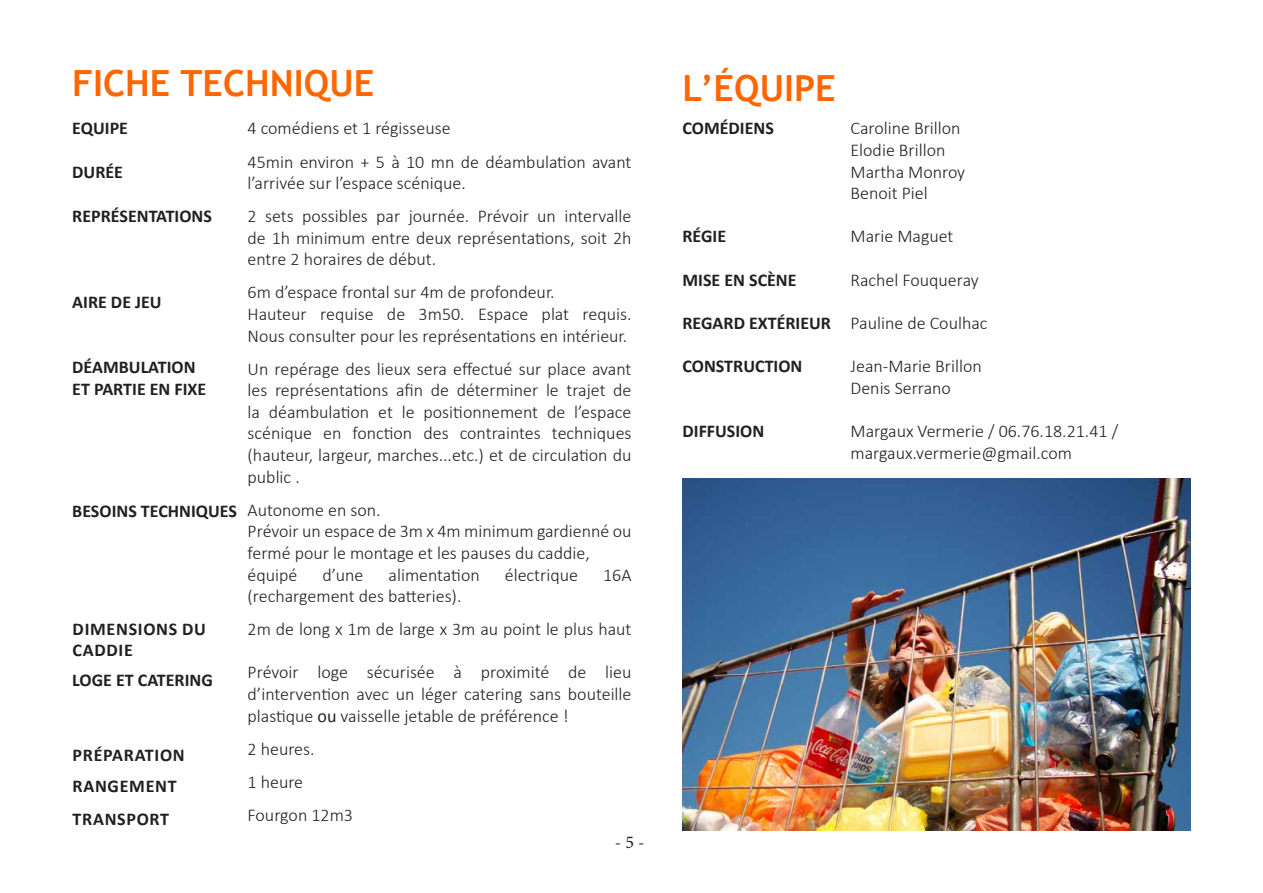
<style>
.page{position:relative;width:1263px;height:893px;background:#fff}
.page>*{position:absolute;margin:0;border:0;box-sizing:border-box;transform-origin:0 0}
.t1{font:700 36px "Trebuchet MS";color:#f60}
.t2{font:300 18px/21.6px "Calibri";color:#231f20}
.t3{font:700 18px "Calibri";color:#231f20}
.t4{font:700 18px "Calibri";letter-spacing:.04em;color:#231f20}
.t5{font:18px "Minion Pro";color:#231f20}
.s1{font-weight:400}
</style>
<div class="page">
<img style="left:682px;top:479px;width:509px;height:352px">
<p class="t1" style="left:72px;top:61px;width:303px">FICHE TECHNIQUE</p>
<p class="t3" style="left:72px;top:117px;width:57px">EQUIPE</p>
<p class="t3" style="left:72px;top:160px;width:52px">DURÉE</p>
<p class="t3" style="left:72px;top:204px;width:141px">REPRÉSENTATIONS</p>
<p class="t3" style="left:72px;top:291px;width:91px">AIRE DE JEU</p>
<p class="t3" style="left:72px;top:355px;width:125px">DÉAMBULATION</p>
<p class="t3" style="left:72px;top:377px;width:136px">ET PARTIE EN FIXE</p>
<p class="t3" style="left:72px;top:500px;width:166px">BESOINS TECHNIQUES</p>
<p class="t4" style="left:73px;top:617px;width:135px">DIMENSIONS DU</p>
<p class="t3" style="left:73px;top:639px;width:62px">CADDIE</p>
<p class="t3" style="left:72px;top:669px;width:142px">LOGE ET CATERING</p>
<p class="t4" style="left:73px;top:743px;width:114px">PRÉPARATION</p>
<p class="t4" style="left:73px;top:775px;width:106px">RANGEMENT</p>
<p class="t4" style="left:73px;top:808px;width:98px">TRANSPORT</p>
<p class="t2" style="left:248px;top:117px;width:205px">4 comédiens et 1 régisseuse</p>
<p class="t2" style="left:248px;top:150px;width:385px">45min environ + 5 à 10 mn de déambulation avant l’arrivée sur l’espace scénique.</p>
<p class="t2" style="left:248px;top:204px;width:385px;text-align:justify">2 sets possibles par journée. Prévoir un intervalle de 1h minimum entre deux représentations, soit 2h entre 2 horaires de début.</p>
<p class="t2" style="left:248px;top:281px;width:309px">6m d’espace frontal sur 4m de profondeur.</p>
<p class="t2" style="left:248px;top:302px;width:385px">Hauteur requise de 3m50. Espace plat requis.</p>
<p class="t2" style="left:248px;top:324px;width:381px">Nous consulter pour les représentations en intérieur.</p>
<p class="t2" style="left:248px;top:357px;width:385px;text-align:justify">Un repérage des lieux sera effectué sur place avant les représentations afin de déterminer le trajet de la déambulation et le positionnement de l’espace</p>
<p class="t2" style="left:248px;top:422px;width:385px;text-align:justify">scénique en fonction des contraintes techniques (hauteur, largeur, marches...etc.) et de circulation du public .</p>
<p class="t2" style="left:248px;top:498px;width:134px">Autonome en son.</p>
<p class="t2" style="left:248px;top:520px;width:385px">Prévoir un espace de 3m x 4m minimum gardienné ou fermé pour le montage et les pauses du caddie,</p>
<p class="t2" style="left:248px;top:563px;width:51px">équipé</p>
<p class="t2" style="left:322px;top:563px;width:42px">d’une</p>
<p class="t2" style="left:389px;top:563px;width:93px">alimentation</p>
<p class="t2" style="left:505px;top:563px;width:75px">électrique</p>
<p class="t2" style="left:603px;top:563px;width:30px">16A</p>
<p class="t2" style="left:248px;top:585px;width:215px">(rechargement des batteries).</p>
<p class="t2" style="left:248px;top:618px;width:385px">2m de long x 1m de large x 3m au point le plus haut</p>
<p class="t2" style="left:248px;top:661px;width:385px">Prévoir loge sécurisée à proximité de lieu</p>
<p class="t2" style="left:248px;top:682px;width:385px">d’intervention avec un léger catering sans bouteille plastique <span class="s1">ou</span> vaisselle jetable de préférence !</p>
<p class="t2" style="left:248px;top:737px;width:68px">2 heures.</p>
<p class="t2" style="left:248px;top:770px;width:57px">1 heure</p>
<p class="t2" style="left:248px;top:803px;width:107px">Fourgon 12m3</p>
<p class="t5" style="left:615px;top:830px;width:31px">- 5 -</p>
<p class="t1" style="left:682px;top:66px;width:155px">L’ÉQUIPE</p>
<p class="t3" style="left:682px;top:117px;width:93px">COMÉDIENS</p>
<p class="t3" style="left:682px;top:225px;width:45px">RÉGIE</p>
<p class="t3" style="left:682px;top:268px;width:116px">MISE EN SCÈNE</p>
<p class="t3" style="left:682px;top:311px;width:150px">REGARD EXTÉRIEUR</p>
<p class="t3" style="left:682px;top:355px;width:121px">CONSTRUCTION</p>
<p class="t3" style="left:682px;top:419px;width:83px">DIFFUSION</p>
<p class="t2" style="left:850px;top:117px;width:112px">Caroline Brillon</p>
<p class="t2" style="left:850px;top:138px;width:96px">Elodie Brillon</p>
<p class="t2" style="left:850px;top:160px;width:116px">Martha Monroy</p>
<p class="t2" style="left:850px;top:182px;width:79px">Benoit Piel</p>
<p class="t2" style="left:850px;top:225px;width:105px">Marie Maguet</p>
<p class="t2" style="left:850px;top:268px;width:130px">Rachel Fouqueray</p>
<p class="t2" style="left:850px;top:311px;width:139px">Pauline de Coulhac</p>
<p class="t2" style="left:850px;top:354px;width:133px">Jean-Marie Brillon</p>
<p class="t2" style="left:850px;top:376px;width:102px">Denis Serrano</p>
<p class="t2" style="left:850px;top:419px;width:269px">Margaux Vermerie / 06.76.18.21.41 /</p>
<p class="t2" style="left:850px;top:441px;width:223px">margaux.vermerie@gmail.com</p>
</div>
